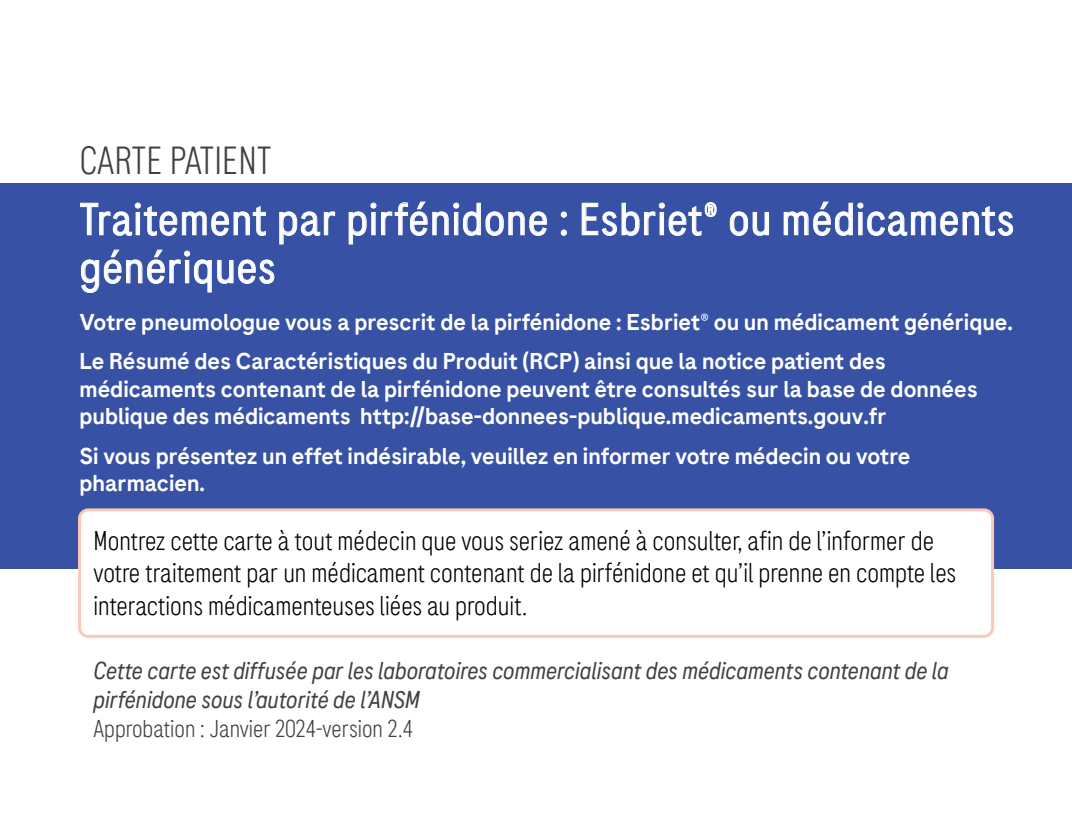
<style>
.page{position:relative;width:1072px;height:817px;background:#fff}
.page>*{position:absolute;margin:0;border:0;box-sizing:border-box;transform-origin:0 0}
.t1{font:45px/48px "Roche Sans Condensed";letter-spacing:.025em;color:#fff}
.t2{font:300 39px "Roche Sans Condensed";letter-spacing:.005em;color:#414141}
.t3{font:300 27px/32.4px "Roche Sans Condensed";color:#000}
.t4{font:italic 24.3px/29.1px "Roche Sans Condensed";color:#414141}
.t5{font:300 24.3px "Roche Sans Condensed";color:#414141}
.t6{font:500 22.8px/27.3px "Roche Sans";color:#fff}
</style>
<div class="page">
<div style="left:0;top:183px;width:1071px;height:385px;background:#3752a4"></div>
<svg style="left:348px;top:201px;width:199px;height:44px"></svg>
<svg style="left:560px;top:211px;width:7px;height:25px"></svg>
<svg style="left:581px;top:202px;width:136px;height:34px"></svg>
<svg style="left:729px;top:211px;width:40px;height:25px"></svg>
<svg style="left:783px;top:201px;width:230px;height:35px"></svg>
<svg style="left:80px;top:202px;width:255px;height:91px"></svg>
<div style="left:80px;top:510px;width:912px;height:126px;background:#fff;border-radius:9px"></div>
<div style="left:78px;top:508px;width:916px;height:129px;border:3px solid #fbcab6;border-radius:9px"></div>
<h2 class="t2" style="left:79px;top:136px;width:194px">CARTE PATIENT</h2>
<h1 class="t1" style="left:80px;top:194px;width:936px">Traitement par pirfénidone : Esbriet® ou médicaments génériques</h1>
<p class="t6" style="left:79px;top:302px;width:935px;line-height:39.3px">Votre pneumologue vous a prescrit de la pirfénidone : Esbriet® ou un médicament générique.<br>Le Résumé des Caractéristiques du Produit (RCP) ainsi que la notice patient des</p>
<p class="t6" style="left:79px;top:375px;width:899px">médicaments contenant de la pirfénidone peuvent être consultés sur la base de données publique des médicaments http://base-donnees-publique.medicaments.gouv.fr</p>
<p class="t6" style="left:79px;top:441px;width:832px">Si vous présentez un effet indésirable, veuillez en informer votre médecin ou votre pharmacien.</p>
<p class="t3" style="left:94px;top:523px;width:864px">Montrez cette carte à tout médecin que vous seriez amené à consulter, afin de l’informer de votre traitement par un médicament contenant de la pirfénidone et qu’il prenne en compte les interactions médicamenteuses liées au produit.</p>
<p class="t4" style="left:94px;top:655px;width:856px">Cette carte est diffusée par les laboratoires commercialisant des médicaments contenant de la pirfénidone sous l’autorité de l’ANSM</p>
<p class="t5" style="left:94px;top:713px;width:321px">Approbation : Janvier 2024-version 2.4</p>
</div>
